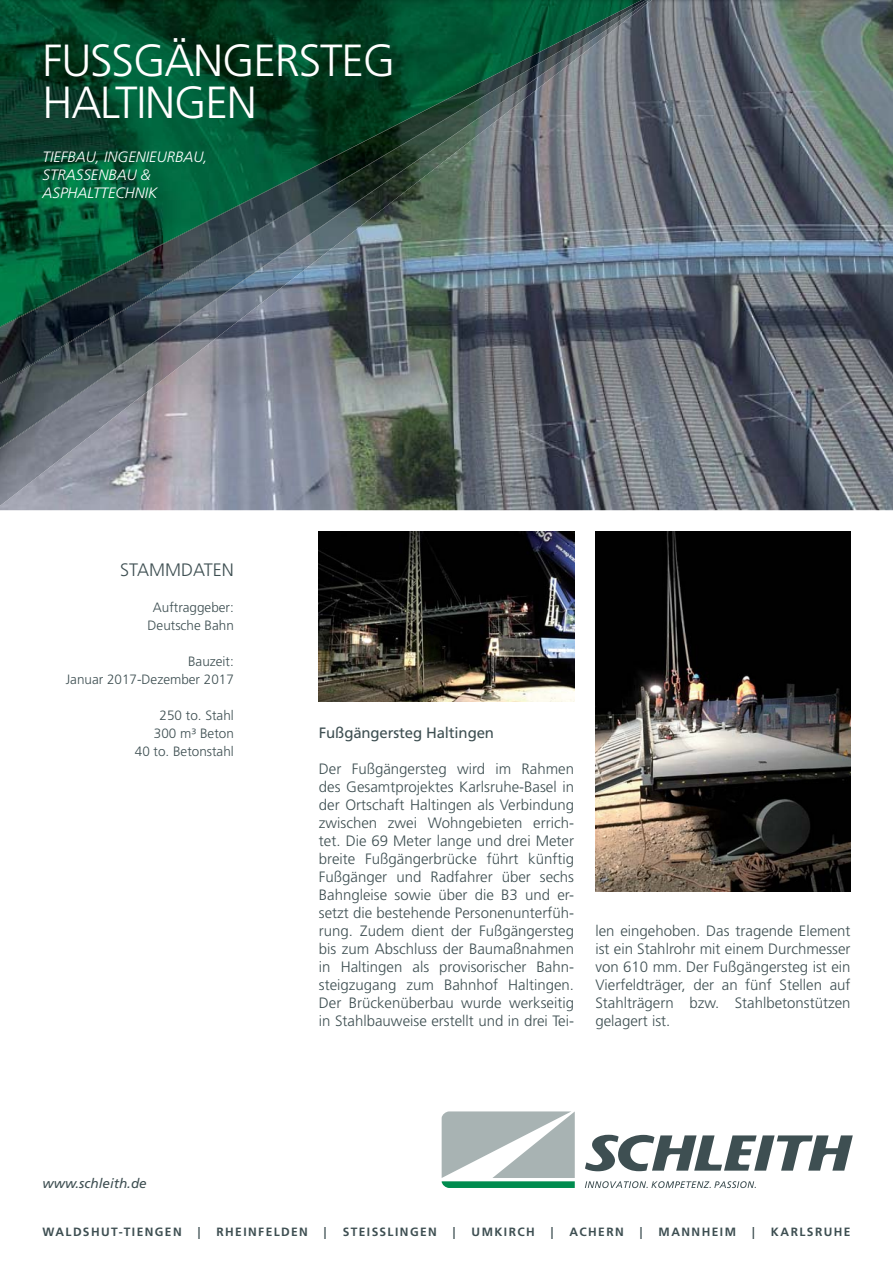
<style>
.page{position:relative;width:893px;height:1263px;background:#fff}
.page>*{position:absolute;margin:0;border:0;box-sizing:border-box;transform-origin:0 0}
.t1{font:300 45px/42px "Frutiger";letter-spacing:-.025em;color:#fff}
.t2{font:300 18px "Frutiger";color:#3e4f52}
.t3{font:300 15px/18px "Frutiger";color:#3e4f52;text-align:justify}
.t4{font:italic 300 15px/18px "Frutiger";color:#fff}
.t5{font:15px "Frutiger";letter-spacing:-.01em;color:#3e4f52}
.t6{font:300 13.5px/18px "Frutiger";color:#3e4f52;text-align:right}
.t7{font:italic 13.5px "Frutiger";color:#3e4f52}
.t8{font:700 12px "Frutiger";letter-spacing:.12em;color:#3e4f52}
</style>
<div class="page">
<svg style="left:585px;top:1135px;width:268px;height:36px"></svg>
<svg style="left:442px;top:1111px;width:133px;height:77px"></svg>
<svg style="left:585px;top:1181px;width:171px;height:7px"></svg>
<img style="left:0;top:0;width:893px;height:510px">
<img style="left:0;top:0;width:652px;height:506px">
<img style="left:0;top:0;width:650px;height:449px">
<img style="left:0;top:0;width:646px;height:384px">
<img style="left:595px;top:531px;width:255px;height:360px">
<img style="left:319px;top:531px;width:255px;height:171px">
<h1 class="t1" style="left:43px;top:43px;width:354px">FUSSGÄNGERSTEG<br>HALTINGEN</h1>
<p class="t4" style="left:43px;top:149px;width:167px">TIEFBAU, INGENIEURBAU,<br>STRASSENBAU &amp;<br>ASPHALTTECHNIK</p>
<p class="t2" style="left:120px;top:562px;width:115px">STAMMDATEN</p>
<p class="t6" style="left:148px;top:599px;width:88px;text-align:center">Auftraggeber:<br>Deutsche Bahn</p>
<p class="t6" style="left:66px;top:653px;width:170px">Bauzeit:<br>Januar 2017-Dezember 2017</p>
<p class="t6" style="left:135px;top:707px;width:101px">250 to. Stahl<br>300 m³ Beton<br>40 to. Betonstahl</p>
<p class="t7" style="left:43px;top:1178px;width:106px">www.schleith.de</p>
<p class="t5" style="left:319px;top:727px;width:177px">Fußgängersteg Haltingen</p>
<p class="t3" style="left:319px;top:761px;width:257px">Der Fußgängersteg wird im Rahmen des Gesamtprojektes Karlsruhe-Basel in der Ortschaft Haltingen als Verbindung zwischen zwei Wohngebieten errich&shy;tet. Die 69 Meter lange und drei Meter breite Fußgängerbrücke führt künftig Fußgänger und Radfahrer über sechs Bahngleise sowie über die B3 und er&shy;setzt die bestehende Personenunterfüh&shy;rung. Zudem dient der Fußgängersteg bis zum Abschluss der Baumaßnahmen in Haltingen als provisorischer Bahn&shy;steigzugang zum Bahnhof Haltingen.<br>Der Brückenüberbau wurde werkseitig in Stahlbauweise erstellt und in drei Tei-</p>
<p class="t3" style="left:595px;top:923px;width:257px">len eingehoben. Das tragende Element ist ein Stahlrohr mit einem Durchmesser von 610 mm. Der Fußgängersteg ist ein Vierfeldträger, der an fünf Stellen auf Stahlträgern bzw. Stahlbetonstützen gelagert ist.</p>
<p class="t8" style="left:43px;top:1227px;width:141px">WALDSHUT-TIENGEN</p>
<p class="t8" style="left:198px;top:1227px;width:4px">|</p>
<p class="t8" style="left:216px;top:1227px;width:93px">RHEINFELDEN</p>
<p class="t8" style="left:324px;top:1227px;width:4px">|</p>
<p class="t8" style="left:343px;top:1227px;width:96px">STEISSLINGEN</p>
<p class="t8" style="left:453px;top:1227px;width:4px">|</p>
<p class="t8" style="left:472px;top:1227px;width:65px">UMKIRCH</p>
<p class="t8" style="left:551px;top:1227px;width:4px">|</p>
<p class="t8" style="left:570px;top:1227px;width:56px">ACHERN</p>
<p class="t8" style="left:640px;top:1227px;width:4px">|</p>
<p class="t8" style="left:658px;top:1227px;width:79px">MANNHEIM</p>
<p class="t8" style="left:752px;top:1227px;width:4px">|</p>
<p class="t8" style="left:771px;top:1227px;width:81px">KARLSRUHE</p>
</div>
